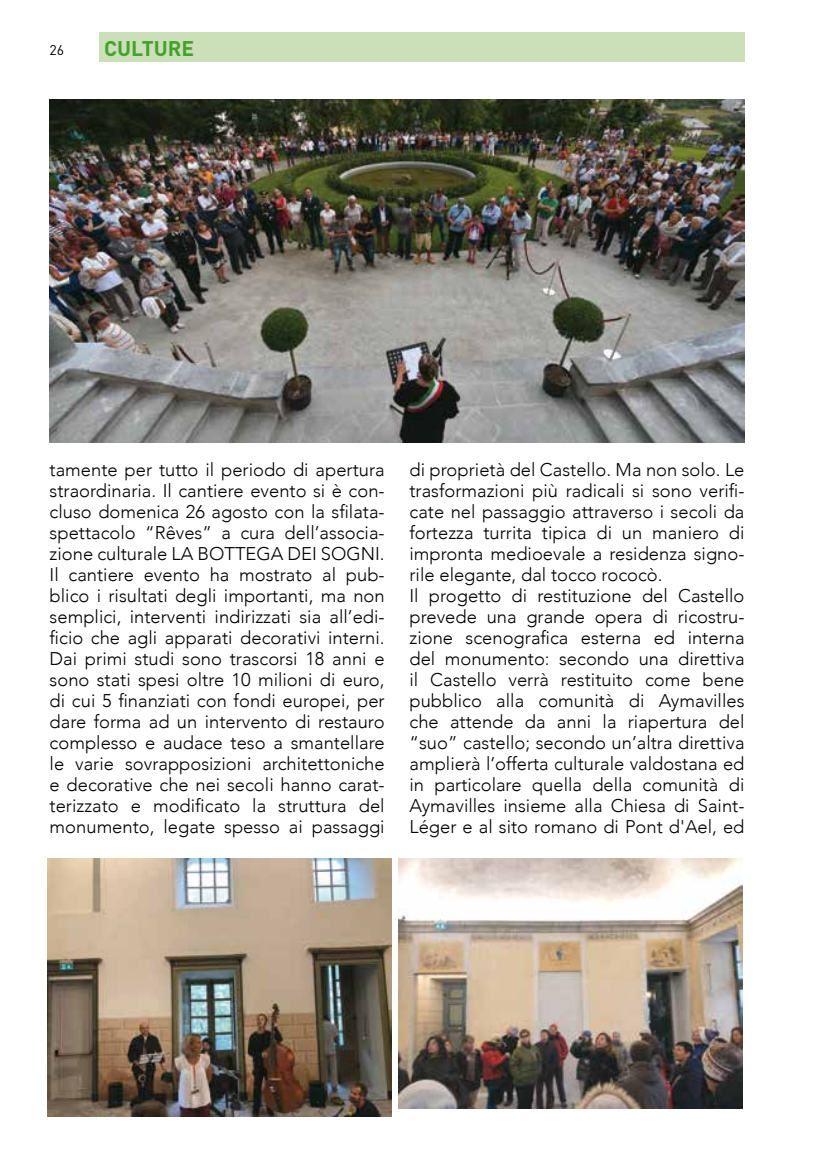
<style>
.page{position:relative;width:819px;height:1166px;background:#fff}
.page>*{position:absolute;margin:0;border:0;box-sizing:border-box;transform-origin:0 0}
.t1{font:700 21px "DIN";color:#44a12b}
.t2{font:300 18.38px/21px "Avenir";color:#000;text-align:justify}
.t3{font:14px "DIN";color:#000}
</style>
<div class="page">
<div style="left:99px;top:32px;width:645px;height:30px;background:#cbdfb8"></div>
<img style="left:399px;top:859px;width:343px;height:249px">
<img style="left:48px;top:859px;width:343px;height:257px">
<img style="left:50px;top:99px;width:694px;height:343px">
<p class="t3" style="left:50px;top:42px;width:16px">26</p>
<p class="t1" style="left:104px;top:35px;width:91px">CULTURE</p>
<p class="t2" style="left:50px;top:459px;width:336px">tamente per tutto il periodo di apertura straordinaria. Il cantiere evento si è con&shy;cluso domenica 26 agosto con la sfilata&shy;spettacolo “Rêves” a cura dell’associa&shy;zione culturale LA BOTTEGA DEI SOGNI.<br>Il cantiere evento ha mostrato al pub&shy;blico i risultati degli importanti, ma non semplici, interventi indirizzati sia all’edi&shy;ficio che agli apparati decorativi interni.<br>Dai primi studi sono trascorsi 18 anni e sono stati spesi oltre 10 milioni di euro, di cui 5 finanziati con fondi europei, per dare forma ad un intervento di restauro complesso e audace teso a smantellare le varie sovrapposizioni architettoniche e decorative che nei secoli hanno carat&shy;terizzato e modificato la struttura del monumento, legate spesso ai passaggi</p>
<p class="t2" style="left:409px;top:459px;width:336px;text-align:left">di proprietà del Castello. Ma non solo. Le trasformazioni più radicali si sono verifi&shy;cate nel passaggio attraverso i secoli da fortezza turrita tipica di un maniero di impronta medioevale a residenza signo&shy;rile elegante, dal tocco rococò.<br>Il progetto di restituzione del Castello prevede una grande opera di ricostru&shy;zione scenografica esterna ed interna del monumento: secondo una direttiva il Castello verrà restituito come bene pubblico alla comunità di Aymavilles che attende da anni la riapertura del “suo” castello; secondo un’altra direttiva amplierà l’offerta culturale valdostana ed in particolare quella della comunità di Aymavilles insieme alla Chiesa di Saint-Léger e al sito romano di Pont d'Ael, ed</p>
</div>
